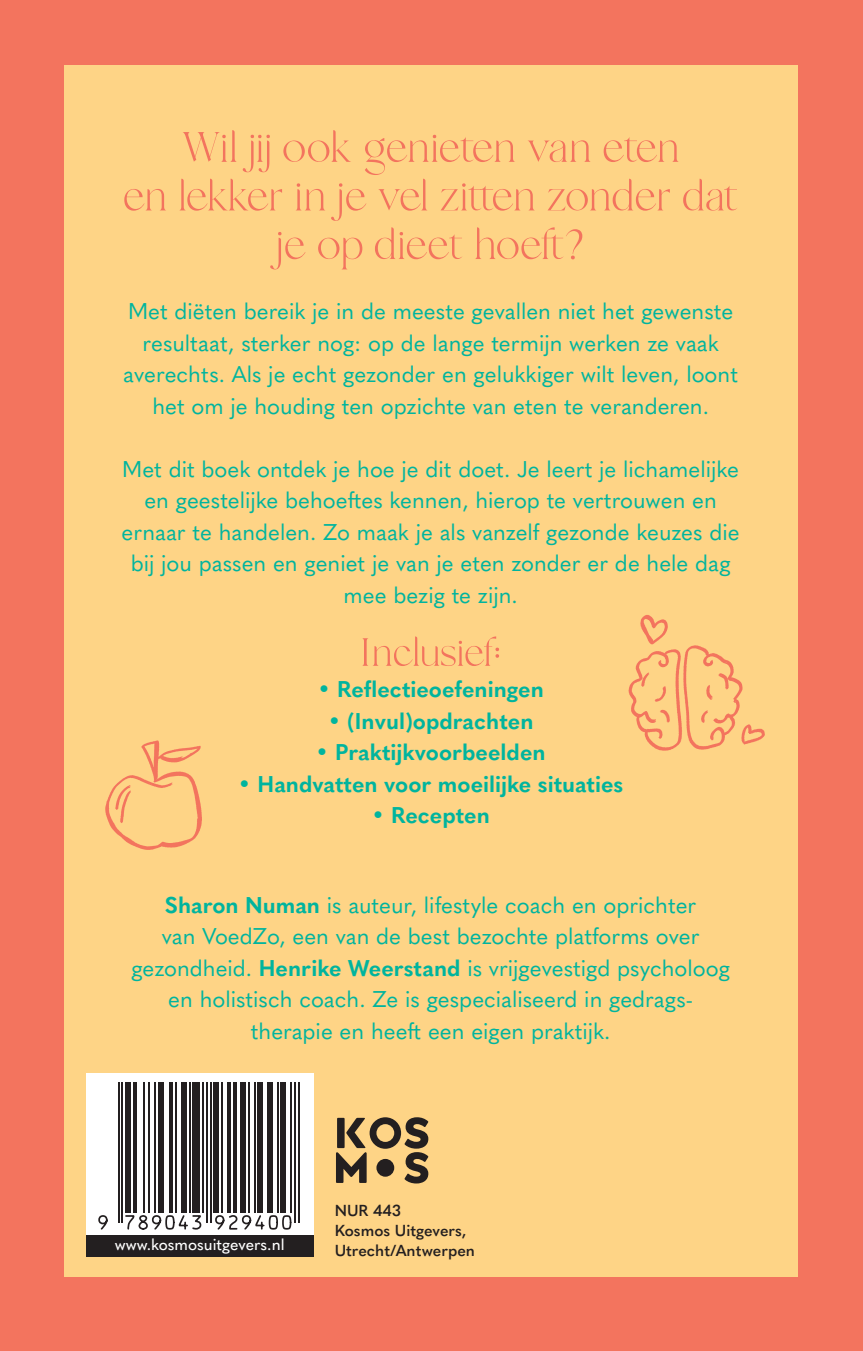
<style>
.page{position:relative;width:863px;height:1351px;background:#fff}
.page>*{position:absolute;margin:0;border:0;box-sizing:border-box;transform-origin:0 0}
.t1{font:60.75px/48.6px "Bulgari";letter-spacing:-.015em;color:#f3745e;text-align:center}
.t2{font:56.25px "Bulgari";letter-spacing:-.005em;color:#f3745e}
.t3{font:22.5px/31.5px "Quasimoda";color:#00b49e;text-align:center}
.t4{font:700 22.5px "Quasimoda";color:#00b49e}
.t5{font:600 15.75px/20.2px "Quasimoda";color:#231f20}
.t6{font:500 15.75px "Quasimoda";color:#fff}
.s1{font-weight:700}
</style>
<div class="page">
<hr style="left:861px;top:0;width:2px;height:1351px;background:#f3745e">
<div style="left:0;top:0;width:861px;height:1351px;background:#f3745e"></div>
<div style="left:64px;top:65px;width:733px;height:1212px;background:#fed486"></div>
<img style="left:105px;top:740px;width:97px;height:110px">
<img style="left:628px;top:615px;width:137px;height:136px">
<div style="left:86px;top:1234px;width:227px;height:22px;background:#231f20"></div>
<div style="left:86px;top:1073px;width:227px;height:161px;background:#fff"></div>
<hr style="left:118px;top:1082px;width:2px;height:141px;background:#231f20">
<hr style="left:121px;top:1082px;width:2px;height:141px;background:#231f20">
<div style="left:125px;top:1082px;width:6px;height:131px;background:#231f20"></div>
<hr style="left:133px;top:1082px;width:4px;height:131px;background:#231f20">
<hr style="left:143px;top:1082px;width:1px;height:131px;background:#231f20">
<hr style="left:148px;top:1082px;width:2px;height:131px;background:#231f20">
<hr style="left:154px;top:1082px;width:2px;height:131px;background:#231f20">
<div style="left:158px;top:1082px;width:6px;height:131px;background:#231f20"></div>
<hr style="left:169px;top:1082px;width:4px;height:131px;background:#231f20">
<hr style="left:175px;top:1082px;width:2px;height:131px;background:#231f20">
<div style="left:181px;top:1082px;width:6px;height:131px;background:#231f20"></div>
<hr style="left:188px;top:1082px;width:2px;height:131px;background:#231f20">
<div style="left:192px;top:1082px;width:8px;height:131px;background:#231f20"></div>
<hr style="left:202px;top:1082px;width:2px;height:131px;background:#231f20">
<hr style="left:206px;top:1082px;width:2px;height:141px;background:#231f20">
<hr style="left:210px;top:1082px;width:1px;height:141px;background:#231f20">
<div style="left:213px;top:1082px;width:6px;height:131px;background:#231f20"></div>
<hr style="left:221px;top:1082px;width:2px;height:131px;background:#231f20">
<hr style="left:227px;top:1082px;width:4px;height:131px;background:#231f20">
<hr style="left:233px;top:1082px;width:3px;height:131px;background:#231f20">
<div style="left:240px;top:1082px;width:6px;height:131px;background:#231f20"></div>
<hr style="left:248px;top:1082px;width:2px;height:131px;background:#231f20">
<hr style="left:254px;top:1082px;width:1px;height:131px;background:#231f20">
<div style="left:257px;top:1082px;width:6px;height:131px;background:#231f20"></div>
<div style="left:267px;top:1082px;width:6px;height:131px;background:#231f20"></div>
<hr style="left:277px;top:1082px;width:1px;height:131px;background:#231f20">
<div style="left:280px;top:1082px;width:6px;height:131px;background:#231f20"></div>
<hr style="left:290px;top:1082px;width:2px;height:131px;background:#231f20">
<hr style="left:294px;top:1082px;width:2px;height:141px;background:#231f20">
<hr style="left:298px;top:1082px;width:2px;height:141px;background:#231f20">
<svg style="left:98px;top:1214px;width:194px;height:16px"></svg>
<svg style="left:336px;top:1117px;width:92px;height:66px"></svg>
<div style="left:376px;top:1159px;width:18px;height:18px;background:#231f20;border-radius:50%"></div>
<h1 class="t1" style="left:123px;top:123px;width:616px">Wil jij ook genieten van eten<br>en lekker in je vel zitten zonder dat je op dieet hoeft?</h1>
<p class="t3" style="left:123px;top:294px;width:616px">Met diëten bereik je in de meeste gevallen niet het gewenste resultaat, sterker nog: op de lange termijn werken ze vaak averechts. Als je echt gezonder en gelukkiger wilt leven, loont het om je houding ten opzichte van eten te veranderen.</p>
<p class="t3" style="left:122px;top:452px;width:619px">Met dit boek ontdek je hoe je dit doet. Je leert je lichamelijke en geestelijke behoeftes kennen, hierop te vertrouwen en ernaar te handelen. Zo maak je als vanzelf gezonde keuzes die bij jou passen en geniet je van je eten zonder er de hele dag mee bezig te zijn.</p>
<h2 class="t2" style="left:360px;top:627px;width:143px">Inclusief:</h2>
<p class="t4" style="left:317px;top:672px;width:228px">• Reflectieoefeningen</p>
<p class="t4" style="left:328px;top:703px;width:207px">• (Invul)opdrachten</p>
<p class="t4" style="left:316px;top:735px;width:232px">• Praktijkvoorbeelden</p>
<p class="t4" style="left:238px;top:766px;width:387px">• Handvatten voor moeilijke situaties</p>
<p class="t4" style="left:371px;top:798px;width:120px">• Recepten</p>
<p class="t3" style="left:131px;top:888px;width:600px"><span class="s1">Sharon Numan</span> is auteur, lifestyle coach en oprichter<br>van VoedZo, een van de best bezochte platforms over gezondheid. <span class="s1">Henrike Weerstand</span> is vrijgevestigd psycholoog en holistisch coach. Ze is gespecialiseerd in gedrags&shy;therapie en heeft een eigen praktijk.</p>
<p class="t6" style="left:115px;top:1233px;width:171px">www.kosmosuitgevers.nl</p>
<p class="t5" style="left:335px;top:1199px;width:142px">NUR 443<br>Kosmos Uitgevers,<br>Utrecht/Antwerpen</p>
</div>
